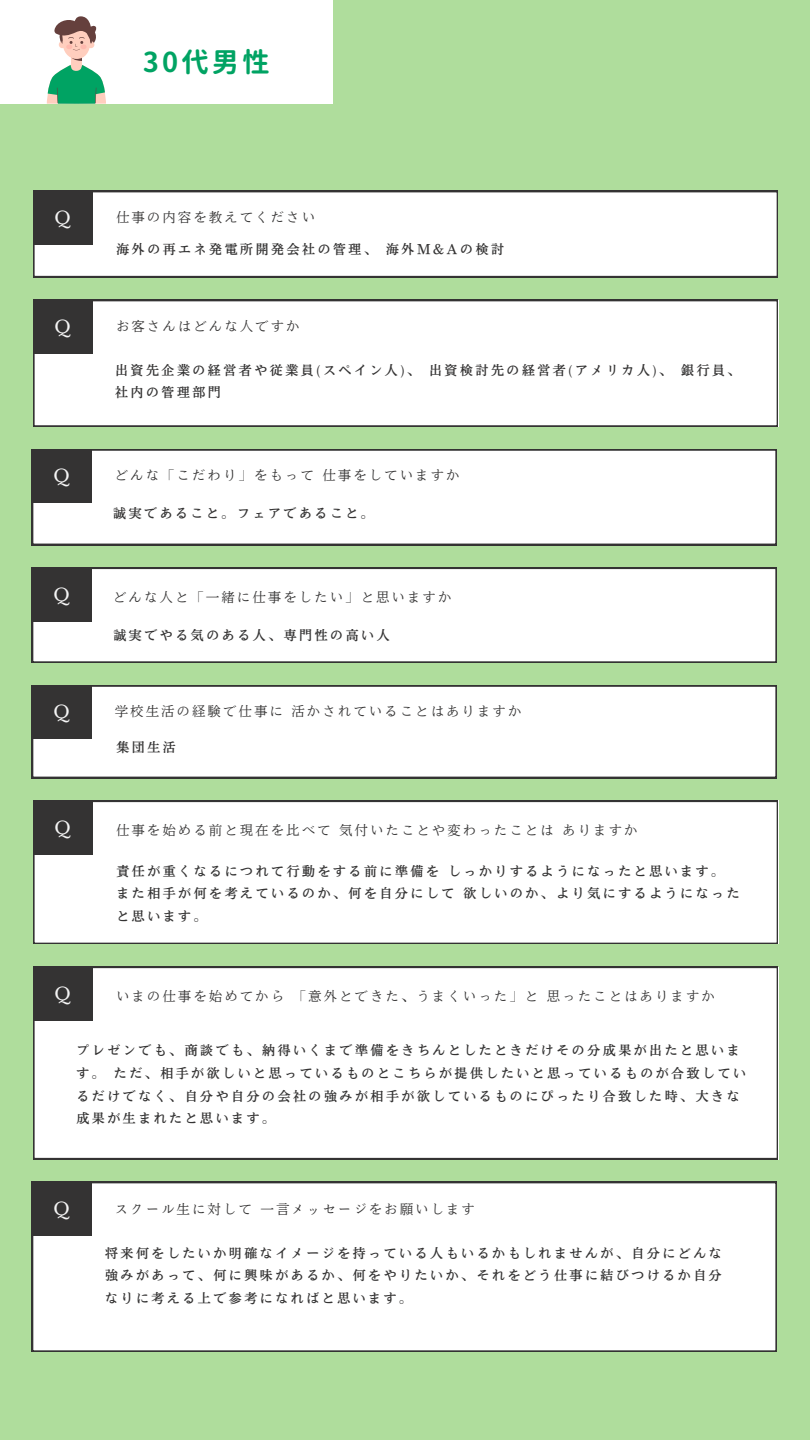
<style>
.page{position:relative;width:810px;height:1440px;background:#afdd9c}
.page>*{position:absolute;margin:0;border:0;box-sizing:border-box;transform-origin:0 0}
.t1{font:700 27.3px "Gen Jyuu Gothic";letter-spacing:.12em;color:#00a363}
.t2{font:17.2px "Libre Baskerville";color:#f5f5f5}
.t3{font:12.9px/22.6px "Nud Motoya Mincho Std W5";letter-spacing:.2em;color:#343333}
.t4{font:12.9px "Nud Motoya Mincho Std W2 b";letter-spacing:.2em;color:#343333}
</style>
<div class="page">
<div style="left:0;top:0;width:333px;height:104px;background:#fff"></div>
<svg style="left:47px;top:16px;width:59px;height:88px"></svg>
<div style="left:32px;top:449px;width:745px;height:96px;background:#fff"></div>
<div style="left:32px;top:449px;width:59px;height:54px;background:#343333"></div>
<div style="left:32px;top:568px;width:745px;height:95px;background:#fff"></div>
<div style="left:32px;top:568px;width:59px;height:54px;background:#343333"></div>
<div style="left:32px;top:685px;width:745px;height:93px;background:#fff"></div>
<div style="left:32px;top:685px;width:59px;height:54px;background:#343333"></div>
<div style="left:33px;top:801px;width:745px;height:143px;background:#fff"></div>
<div style="left:33px;top:801px;width:60px;height:54px;background:#343333"></div>
<div style="left:33px;top:967px;width:745px;height:192px;background:#fff"></div>
<div style="left:33px;top:967px;width:60px;height:54px;background:#343333"></div>
<div style="left:32px;top:1182px;width:745px;height:170px;background:#fff"></div>
<div style="left:32px;top:1182px;width:59px;height:54px;background:#343333"></div>
<div style="left:33px;top:300px;width:745px;height:127px;background:#fff"></div>
<div style="left:33px;top:300px;width:60px;height:54px;background:#343333"></div>
<div style="left:33px;top:191px;width:745px;height:86px;background:#fff"></div>
<div style="left:33px;top:191px;width:60px;height:54px;background:#343333"></div>
<h1 class="t1" style="left:143px;top:43px;width:129px">30代男性</h1>
<h3 class="t2" style="left:55px;top:207px;width:18px">Q</h3>
<p class="t4" style="left:116px;top:210px;width:200px">仕事の内容を教えてください</p>
<p class="t3" style="left:116px;top:238px;width:389px">海外の再エネ発電所開発会社の管理、 海外M&amp;Aの検討</p>
<h3 class="t2" style="left:55px;top:316px;width:18px">Q</h3>
<p class="t4" style="left:116px;top:319px;width:185px">お客さんはどんな人ですか</p>
<p class="t3" style="left:115px;top:359px;width:627px">出資先企業の経営者や従業員(スペイン人)、 出資検討先の経営者(アメリカ人)、 銀行員、社内の管理部門</p>
<p class="t2" style="left:53px;top:466px;width:18px">Q</p>
<p class="t4" style="left:115px;top:469px;width:346px">どんな「こだわり」をもって 仕事をしていますか</p>
<p class="t3" style="left:113px;top:502px;width:262px">誠実であること。フェアであること。</p>
<h2 class="t2" style="left:53px;top:584px;width:18px">Q</h2>
<p class="t4" style="left:113px;top:591px;width:339px">どんな人と「一緒に仕事をしたい」と思いますか</p>
<p class="t3" style="left:113px;top:624px;width:277px">誠実でやる気のある人、専門性の高い人</p>
<h3 class="t2" style="left:53px;top:702px;width:18px">Q</h3>
<p class="t4" style="left:115px;top:705px;width:408px">学校生活の経験で仕事に 活かされていることはありますか</p>
<p class="t3" style="left:116px;top:736px;width:61px">集団生活</p>
<h3 class="t2" style="left:55px;top:817px;width:18px">Q</h3>
<p class="t4" style="left:116px;top:824px;width:523px">仕事を始める前と現在を比べて 気付いたことや変わったことは ありますか</p>
<p class="t3" style="left:116px;top:860px;width:625px">責任が重くなるにつれて行動をする前に準備を しっかりするようになったと思います。また相手が何を考えているのか、何を自分にして 欲しいのか、より気にするようになったと思います。</p>
<h3 class="t2" style="left:55px;top:983px;width:18px">Q</h3>
<p class="t4" style="left:116px;top:990px;width:600px">いまの仕事を始めてから 「意外とできた、うまくいった」と 思ったことはありますか</p>
<p class="t3" style="left:76px;top:1039px;width:671px">プレゼンでも、商談でも、納得いくまで準備をきちんとしたときだけその分成果が出たと思います。 ただ、相手が欲しいと思っているものとこちらが提供したいと思っているものが合致しているだけでなく、自分や自分の会社の強みが相手が欲しているものにぴったり合致した時、大きな成果が生まれたと思います。</p>
<h3 class="t2" style="left:53px;top:1198px;width:18px">Q</h3>
<p class="t4" style="left:115px;top:1203px;width:361px">スクール生に対して 一言メッセージをお願いします</p>
<p class="t3" style="left:105px;top:1241px;width:618px;text-align:justify">将来何をしたいか明確なイメージを持っている人もいるかもしれませんが、自分にどんな強みがあって、何に興味があるか、何をやりたいか、それをどう仕事に結びつけるか自分なりに考える上で参考になればと思います。</p>
</div>
